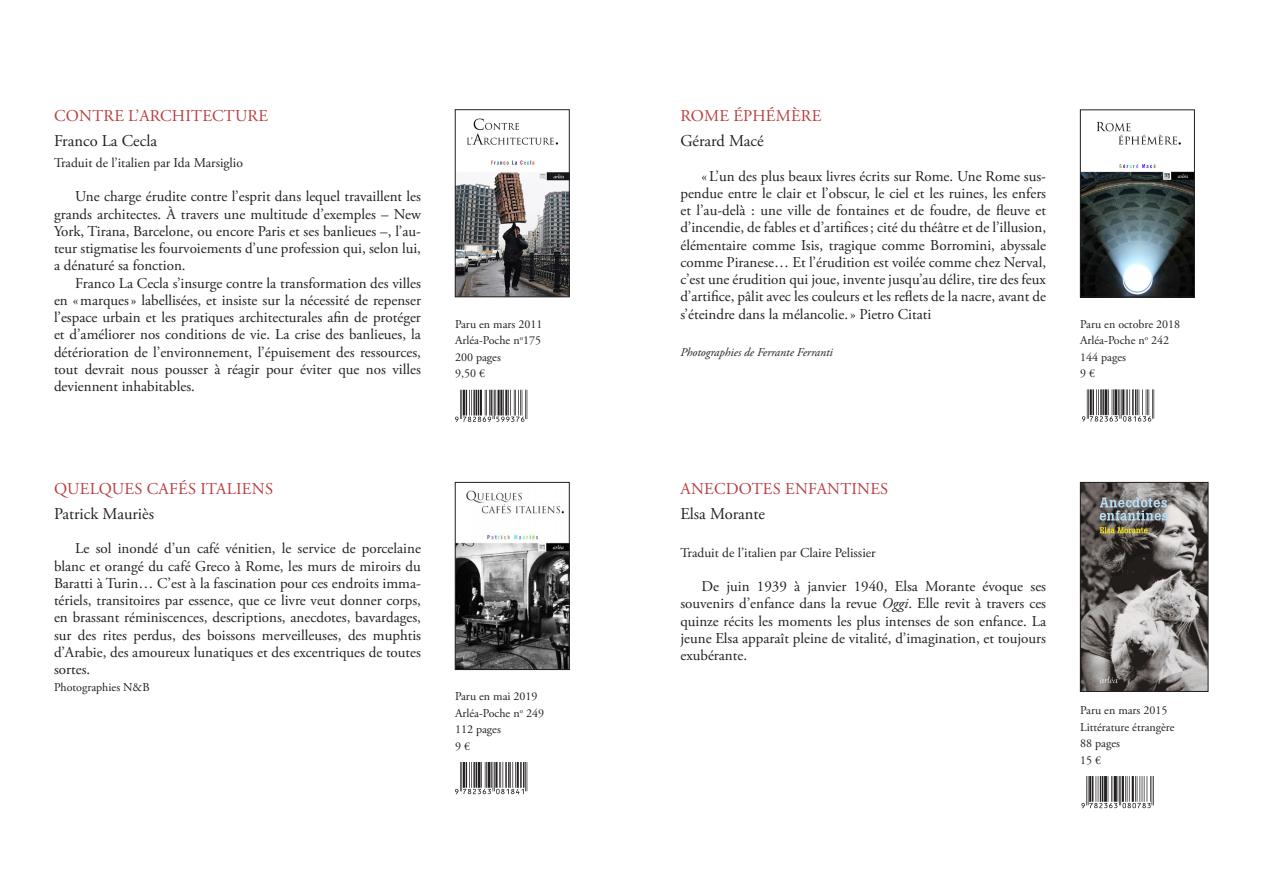
<style>
.page{position:relative;width:1263px;height:893px;background:#fff}
.page>*{position:absolute;margin:0;border:0;box-sizing:border-box;transform-origin:0 0}
.Titres{font:16.5px "Adobe Garamond Pro";letter-spacing:.015em;color:#b83d3f}
.Auteur{font:16.5px "Adobe Garamond Pro";color:#231f20}
.Texte_courant{font:15px/17.2px "Adobe Garamond Pro";color:#231f20;text-align:justify}
.Traduit_de{font:13.5px "Adobe Garamond Pro";color:#231f20}
.Indications_livres{font:12px "Adobe Garamond Pro";color:#231f20}
._1re_ligne_Mentions_Prix{font:italic 12px "Adobe Garamond Pro";color:#231f20}
.s1{font-style:italic}
</style>
<div class="page">
<img style="left:1082px;top:484px;width:124px;height:206px">
<div style="left:1080px;top:482px;width:128px;height:210px;border:1px solid #231f20"></div>
<svg style="left:1081px;top:776px;width:73px;height:32px"></svg>
<img style="left:457px;top:490px;width:110px;height:178px">
<div style="left:455px;top:482px;width:114px;height:188px;border:1px solid #231f20"></div>
<svg style="left:455px;top:762px;width:72px;height:32px"></svg>
<img style="left:1082px;top:121px;width:111px;height:174px">
<div style="left:1080px;top:110px;width:115px;height:187px;border:1px solid #231f20"></div>
<svg style="left:1082px;top:389px;width:72px;height:33px"></svg>
<img style="left:457px;top:118px;width:110px;height:177px">
<div style="left:455px;top:109px;width:114px;height:188px;border:1px solid #231f20"></div>
<svg style="left:455px;top:390px;width:72px;height:32px"></svg>
<p class="Titres" style="left:54px;top:106px;width:216px">CONTRE L’ARCHITECTURE</p>
<p class="Auteur" style="left:54px;top:131px;width:105px">Franco La Cecla</p>
<p class="Traduit_de" style="left:54px;top:155px;width:190px">Traduit de l’italien par Ida Marsiglio</p>
<p class="Texte_courant" style="left:54px;top:189px;width:368px;text-indent:21px">Une charge érudite contre l’esprit dans lequel travaillent les grands architectes. À travers une multitude d’exemples – New York, Tirana, Barcelone, ou encore Paris et ses banlieues –, l’au&shy;teur stigmatise les fourvoiements d’une profession qui, selon lui, a dénaturé sa fonction.</p>
<p class="Texte_courant" style="left:54px;top:275px;width:368px;text-indent:21px">Franco La Cecla s’insurge contre la transformation des villes en «marques» labellisées, et insiste sur la nécessité de repenser l’espace urbain et les pratiques architecturales afin de protéger et d’améliorer nos conditions de vie. La crise des banlieues, la détérioration de l’environnement, l’épuisement des ressources, tout devrait nous pousser à réagir pour éviter que nos villes deviennent inhabitables.</p>
<p class="Indications_livres" style="left:455px;top:317px;width:89px">Paru en mars 2011</p>
<p class="Indications_livres" style="left:455px;top:333px;width:88px">Arléa-Poche n<sup>o</sup>175</p>
<p class="Indications_livres" style="left:455px;top:350px;width:47px">200 pages</p>
<p class="Indications_livres" style="left:455px;top:366px;width:31px">9,50 €</p>
<p class="Titres" style="left:54px;top:479px;width:220px">QUELQUES CAFÉS ITALIENS</p>
<p class="Auteur" style="left:54px;top:504px;width:102px">Patrick Mauriès</p>
<p class="Texte_courant" style="left:54px;top:540px;width:368px;text-indent:21px">Le sol inondé d’un café vénitien, le service de porcelaine blanc et orangé du café Greco à Rome, les murs de miroirs du Baratti à Turin… C’est à la fascination pour ces endroits imma&shy;tériels, transitoires par essence, que ce livre veut donner corps, en brassant réminiscences, descriptions, anecdotes, bavardages, sur des rites perdus, des boissons merveilleuses, des muphtis d’Arabie, des amoureux lunatiques et des excentriques de toutes sortes.</p>
<p class="Indications_livres" style="left:54px;top:680px;width:97px">Photographies N&amp;B</p>
<p class="Indications_livres" style="left:455px;top:689px;width:84px">Paru en mai 2019</p>
<p class="Indications_livres" style="left:455px;top:706px;width:91px">Arléa-Poche n<sup>o</sup> 249</p>
<p class="Indications_livres" style="left:455px;top:722px;width:47px">112 pages</p>
<p class="Indications_livres" style="left:455px;top:739px;width:16px">9 €</p>
<p class="Titres" style="left:680px;top:106px;width:142px">ROME ÉPHÉMÈRE</p>
<p class="Auteur" style="left:680px;top:131px;width:85px">Gérard Macé</p>
<p class="Texte_courant" style="left:680px;top:168px;width:367px;text-indent:21px">«L’un des plus beaux livres écrits sur Rome. Une Rome sus&shy;pendue entre le clair et l’obscur, le ciel et les ruines, les enfers et l’au-delà : une ville de fontaines et de foudre, de fleuve et d’incendie, de fables et d’artifices; cité du théâtre et de l’illusion, élémentaire comme Isis, tragique comme Borromini, abyssale comme Piranese… Et l’érudition est voilée comme chez Nerval, c’est une érudition qui joue, invente jusqu’au délire, tire des feux d’artifice, pâlit avec les couleurs et les reflets de la nacre, avant de s’éteindre dans la mélancolie.» Pietro Citati</p>
<p class="_1re_ligne_Mentions_Prix" style="left:680px;top:345px;width:154px">Photographies de Ferrante Ferranti</p>
<p class="Indications_livres" style="left:1080px;top:317px;width:101px">Paru en octobre 2018</p>
<p class="Indications_livres" style="left:1080px;top:333px;width:91px">Arléa-Poche n<sup>o</sup> 242</p>
<p class="Indications_livres" style="left:1080px;top:350px;width:47px">144 pages</p>
<p class="Indications_livres" style="left:1080px;top:366px;width:16px">9 €</p>
<p class="Titres" style="left:680px;top:479px;width:209px">ANECDOTES ENFANTINES</p>
<p class="Auteur" style="left:680px;top:504px;width:86px">Elsa Morante</p>
<p class="Traduit_de" style="left:680px;top:544px;width:197px">Traduit de l’italien par Claire Pelissier</p>
<p class="Texte_courant" style="left:680px;top:578px;width:367px;text-indent:21px">De juin 1939 à janvier 1940, Elsa Morante évoque ses souvenirs d’enfance dans la revue <span class="s1">Oggi</span>. Elle revit à travers ces quinze récits les moments les plus intenses de son enfance. La jeune Elsa apparaît pleine de vitalité, d’imagination, et toujours exubérante.</p>
<p class="Indications_livres" style="left:1080px;top:703px;width:89px">Paru en mars 2015</p>
<p class="Indications_livres" style="left:1080px;top:720px;width:96px">Littérature étrangère</p>
<p class="Indications_livres" style="left:1080px;top:736px;width:41px">88 pages</p>
<p class="Indications_livres" style="left:1080px;top:753px;width:22px">15 €</p>
</div>
